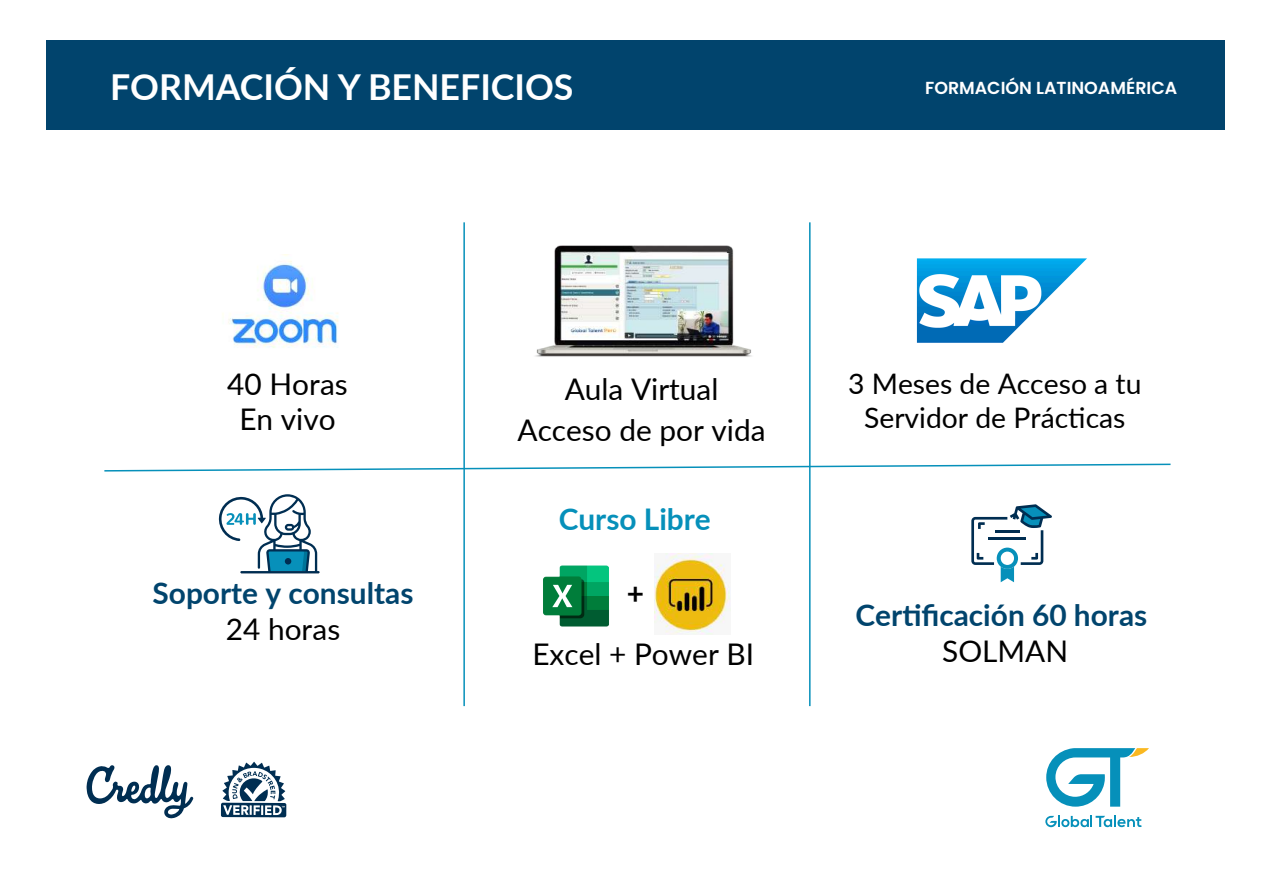
<style>
.page{position:relative;width:1263px;height:893px;background:#fff}
.page>*{position:absolute;margin:0;border:0;box-sizing:border-box;transform-origin:0 0}
.t1{font:700 35.7px "Lato";color:#fff}
.t2{font:29.85px/35.8px "Lato";color:#000;text-align:center}
.t3{font:700 29.85px "Lato";color:#01446d}
.t4{font:700 29.85px "Lato";color:#0690ba}
.t5{font:700 29.85px "Lato";color:#000}
.t6{font:28.35px/33.9px "Lato";color:#000;text-align:center}
.t7{font:600 17.4px "Poppins";color:#fff}
</style>
<div class="page">
<div style="left:46px;top:41px;width:1179px;height:89px;background:#01446d"></div>
<img style="left:222px;top:254px;width:117px;height:94px">
<hr style="left:463px;top:222px;width:2px;height:484px;background:#0690ba">
<hr style="left:809px;top:222px;width:1px;height:484px;background:#0690ba">
<svg style="left:104px;top:463px;width:1067px;height:9px"></svg>
<img style="left:535px;top:245px;width:217px;height:112px">
<svg style="left:221px;top:762px;width:65px;height:55px"></svg>
<svg style="left:87px;top:765px;width:106px;height:53px"></svg>
<svg style="left:1045px;top:816px;width:97px;height:11px"></svg>
<svg style="left:1046px;top:748px;width:103px;height:59px"></svg>
<img style="left:543px;top:565px;width:66px;height:62px">
<img style="left:655px;top:553px;width:75px;height:82px">
<svg style="left:218px;top:494px;width:102px;height:79px"></svg>
<svg style="left:971px;top:504px;width:81px;height:78px"></svg>
<hr style="left:995px;top:530px;width:24px;height:3px;background:#002e52">
<hr style="left:989px;top:537px;width:37px;height:3px;background:#002e52">
<img style="left:916px;top:258px;width:171px;height:85px">
<p class="t1" style="left:110px;top:60px;width:465px">FORMACIÓN Y BENEFICIOS</p>
<p class="t7" style="left:925px;top:77px;width:254px">FORMACIÓN LATINOAMÉRICA</p>
<p class="t2" style="left:227px;top:365px;width:122px">40 Horas<br>En vivo</p>
<p class="t3" style="left:153px;top:572px;width:262px">Soporte y consultas</p>
<p class="t2" style="left:226px;top:610px;width:116px">24 horas</p>
<p class="t2" style="left:517px;top:367px;width:250px;line-height:40.7px">Aula Virtual<br>Acceso de por vida</p>
<p class="t4" style="left:559px;top:497px;width:154px">Curso Libre</p>
<p class="t5" style="left:627px;top:572px;width:19px">+</p>
<p class="t2" style="left:532px;top:635px;width:223px">Excel + Power BI</p>
<p class="t6" style="left:848px;top:366px;width:295px">3 Meses de Acceso a tu<br>Servidor de Prácticas</p>
<p class="t3" style="left:855px;top:593px;width:293px">Certificación 60 horas</p>
<p class="t2" style="left:942px;top:631px;width:127px">SOLMAN</p>
</div>
